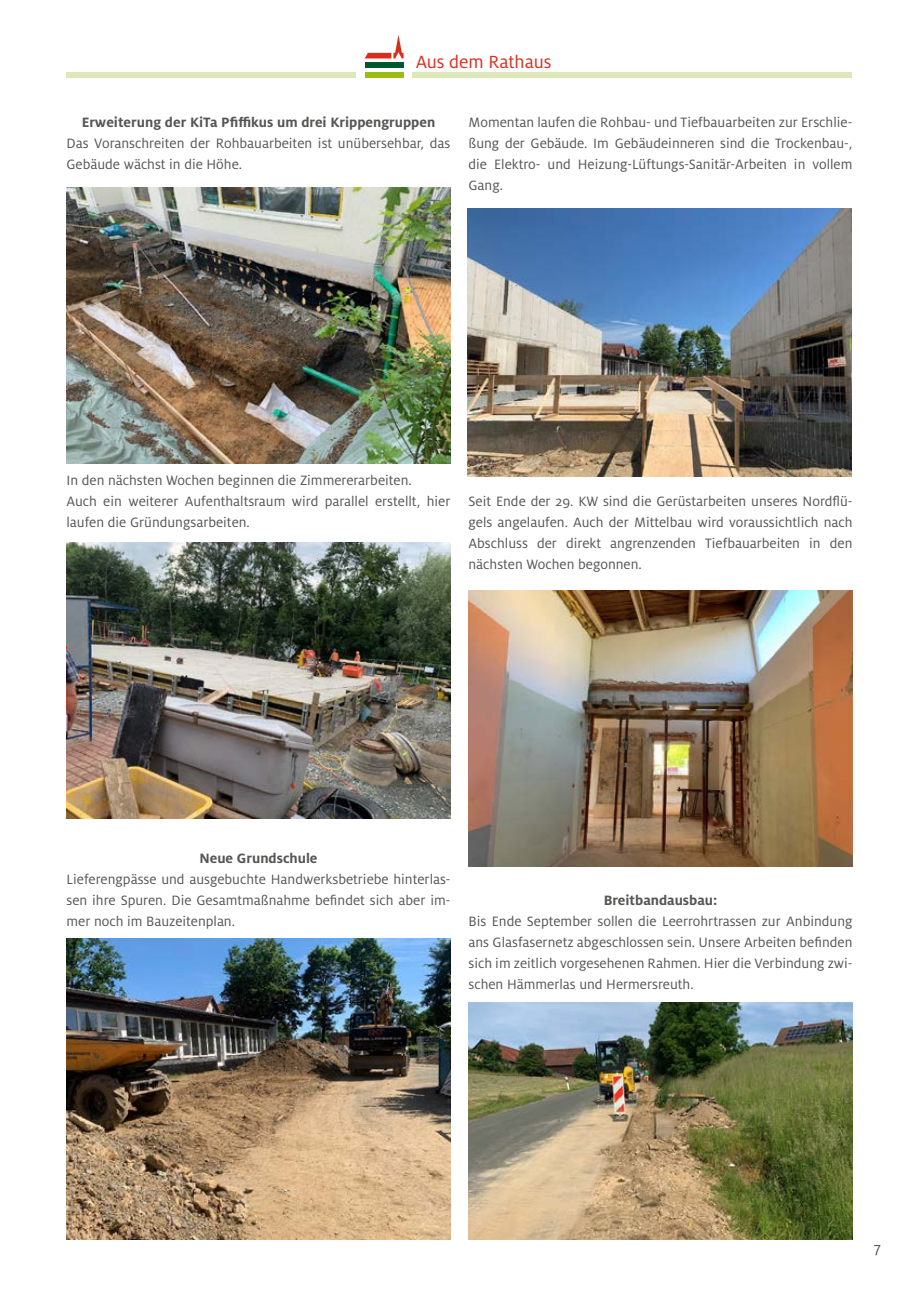
<style>
.page{position:relative;width:919px;height:1289px;background:#fff}
.page>*{position:absolute;margin:0;border:0;box-sizing:border-box;transform-origin:0 0}
.t1{font:19.5px "Milo OT";color:#da2e1d}
.t2{font:16.5px "Milo OT";color:#565655}
.t3{font:15px/21px "Milo OT";color:#565655;text-align:justify}
.t4{font:700 15px "Milo OT";color:#565655}
</style>
<div class="page">
<div style="left:364px;top:62px;width:39px;height:6px;background:#00592a"></div>
<div style="left:364px;top:72px;width:39px;height:5px;background:#9bbd11"></div>
<svg style="left:365px;top:35px;width:38px;height:23px"></svg>
<div style="left:412px;top:72px;width:439px;height:5px;background:#dee7b8"></div>
<div style="left:66px;top:72px;width:290px;height:5px;background:#dee7b8"></div>
<img style="left:66px;top:187px;width:384px;height:276px">
<img style="left:467px;top:208px;width:384px;height:268px">
<img style="left:468px;top:590px;width:384px;height:276px">
<img style="left:468px;top:1002px;width:384px;height:237px">
<img style="left:66px;top:542px;width:384px;height:276px">
<img style="left:66px;top:938px;width:384px;height:301px">
<h1 class="t1" style="left:415px;top:51px;width:137px">Aus dem Rathaus</h1>
<p class="t4" style="left:82px;top:114px;width:355px">Erweiterung der KiTa Pfiffikus um drei Krippengruppen</p>
<p class="t3" style="left:66px;top:133px;width:385px">Das Voranschreiten der Rohbauarbeiten ist unübersehbar, das<br>Gebäude wächst in die Höhe.</p>
<p class="t3" style="left:468px;top:112px;width:385px">Momentan laufen die Rohbau- und Tiefbauarbeiten zur Erschlie&shy;ßung der Gebäude. Im Gebäudeinneren sind die Trockenbau-, die Elektro- und Heizung-Lüftungs-Sanitär-Arbeiten in vollem Gang.</p>
<p class="t3" style="left:66px;top:469px;width:385px;text-align:left">In den nächsten Wochen beginnen die Zimmererarbeiten.<br>Auch ein weiterer Aufenthaltsraum wird parallel erstellt, hier laufen die Gründungsarbeiten.</p>
<p class="t3" style="left:468px;top:490px;width:385px">Seit Ende der 29. KW sind die Gerüstarbeiten unseres Nordflü&shy;gels angelaufen. Auch der Mittelbau wird voraussichtlich nach Abschluss der direkt angrenzenden Tiefbauarbeiten in den nächsten Wochen begonnen.</p>
<p class="t4" style="left:199px;top:849px;width:120px">Neue Grundschule</p>
<p class="t3" style="left:66px;top:868px;width:385px">Lieferengpässe und ausgebuchte Handwerksbetriebe hinterlas&shy;sen ihre Spuren. Die Gesamtmaßnahme befindet sich aber im&shy;mer noch im Bauzeitenplan.</p>
<p class="t4" style="left:603px;top:891px;width:115px">Breitbandausbau:</p>
<p class="t3" style="left:468px;top:910px;width:385px">Bis Ende September sollen die Leerrohrtrassen zur Anbindung ans Glasfasernetz abgeschlossen sein. Unsere Arbeiten befinden sich im zeitlich vorgesehenen Rahmen. Hier die Verbindung zwi&shy;schen Hämmerlas und Hermersreuth.</p>
<p class="t2" style="left:873px;top:1238px;width:9px">7</p>
</div>
